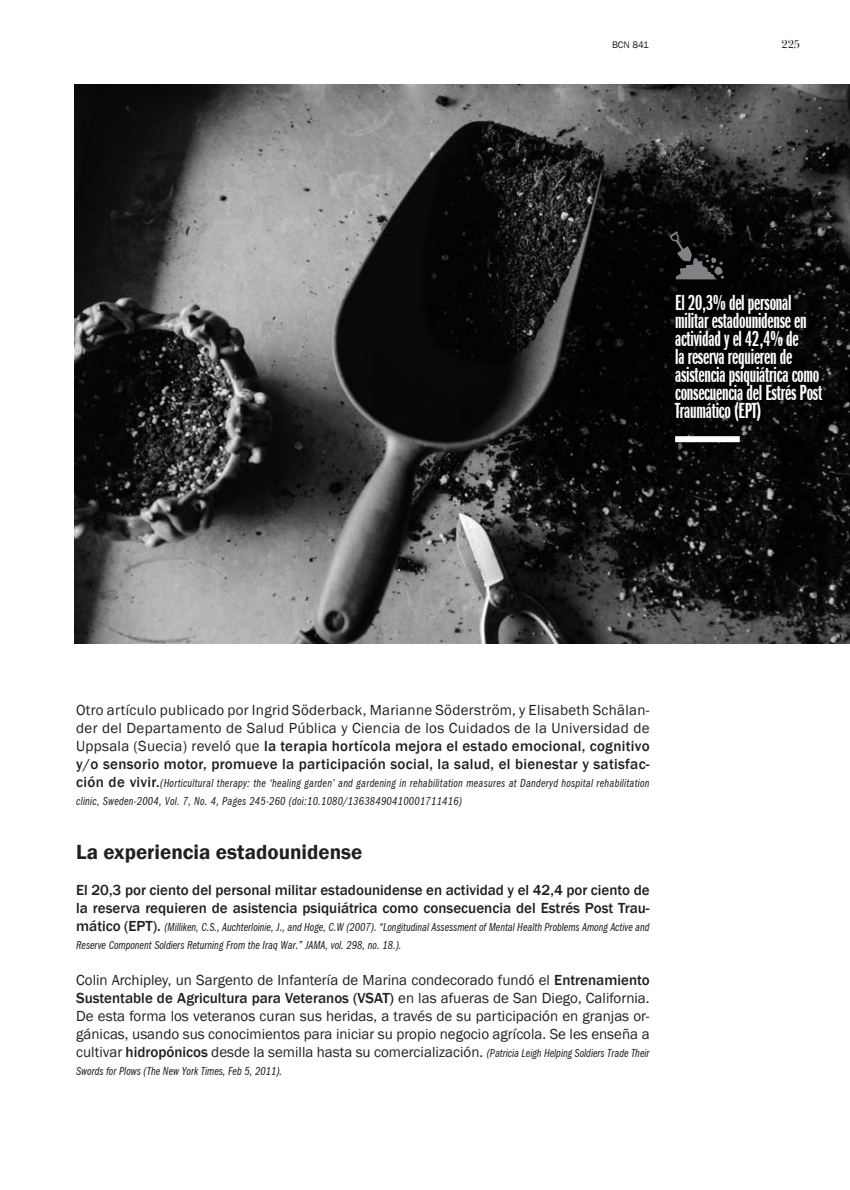
<style>
.page{position:relative;width:850px;height:1190px;background:#fff}
.page>*{position:absolute;margin:0;border:0;box-sizing:border-box;transform-origin:0 0}
.t1{font:22.5px/18px "Franklin Gothic Demi X Cmpr";letter-spacing:-.01em;color:#fff}
.t2{font:600 21px "Franklin Gothic";color:#231f20}
.t3{font:15px/18px "Franklin Gothic";letter-spacing:.005em;color:#231f20;text-align:justify}
.t4{font:500 15px/18px "Franklin Gothic";color:#231f20}
.t5{font:12px/18px "Frank Got Boo Cmp Ita";color:#231f20}
.t6{font:12px/18px "Frank Got Boo Cmp Ita";letter-spacing:.02em;color:#231f20}
.t7{font:12px "New Baskerville";color:#231f20}
.t8{font:9.75px "Franklin Gothic";color:#231f20}
.s1{font-weight:500}
.s2{font-family:"Franklin Gothic";font-weight:500;font-size:15px}
.s3{font-family:"Frank Got Boo Cmp Ita";font-size:12px}
</style>
<div class="page">
<img style="left:75px;top:84px;width:775px;height:559px">
<div style="left:675px;top:436px;width:64px;height:6px;background:#fff"></div>
<svg style="left:670px;top:231px;width:54px;height:48px;background:#28292a"></svg>
<p class="t8" style="left:612px;top:39px;width:38px">BCN 841</p>
<p class="t7" style="left:781px;top:37px;width:20px">225</p>
<h1 class="t1" style="left:675px;top:294px;width:149px">El 20,3% del personal militar estadounidense en actividad y el 42,4% de<br>la reserva requieren de asistencia psiquiátrica como consecuencia del Estrés Post<br>Traumático (EPT)</h1>
<p class="t3" style="left:76px;top:701px;width:575px">Otro artículo publicado por Ingrid Söderback, Marianne Söderström, y Elisabeth Schälan&shy;der del Departamento de Salud Pública y Ciencia de los Cuidados de la Universidad de Uppsala (Suecia) reveló que <span class="s1">la terapia hortícola mejora el estado emocional, cognitivo y/o sensorio motor, promueve la participación social, la salud, el bienestar y satisfac-</span></p>
<p class="t6" style="left:76px;top:774px;width:575px"><span class="s2">ción de vivir.</span>(Horticultural therapy: the ‘healing garden’ and gardening in rehabilitation measures at Danderyd hospital rehabilitation clinic, Sweden-2004, Vol. 7, No. 4, Pages 245-260 (doi:10.1080/13638490410001711416)</p>
<h2 class="t2" style="left:76px;top:838px;width:288px">La experiencia estadounidense</h2>
<p class="t4" style="left:76px;top:881px;width:575px">El 20,3 por ciento del personal militar estadounidense en actividad y el 42,4 por ciento de la reserva requieren de asistencia psiquiátrica como consecuencia del Estrés Post Trau-</p>
<p class="t5" style="left:76px;top:918px;width:575px"><span class="s2">mático (EPT).</span> (Milliken, C.S., Auchterloinie, J., and Hoge, C.W (2007). “Longitudinal Assessment of Mental Health Problems Among Active and<br>Reserve Component Soldiers Returning From the Iraq War.” JAMA, vol. 298, no. 18.).</p>
<p class="t3" style="left:76px;top:971px;width:575px">Colin Archipley, un Sargento de Infantería de Marina condecorado fundó el <span class="s1">Entrenamiento Sustentable de Agricultura para Veteranos (VSAT)</span> en las afueras de San Diego, California.<br>De esta forma los veteranos curan sus heridas, a través de su participación en granjas or&shy;gánicas, usando sus conocimientos para iniciar su propio negocio agrícola. Se les enseña a cultivar <span class="s1">hidropónicos</span> desde la semilla hasta su comercialización. <span class="s3">(Patricia Leigh Helping Soldiers Trade Their</span></p>
<p class="t5" style="left:76px;top:1062px;width:208px">Swords for Plows (The New York Times, Feb 5, 2011).</p>
</div>
